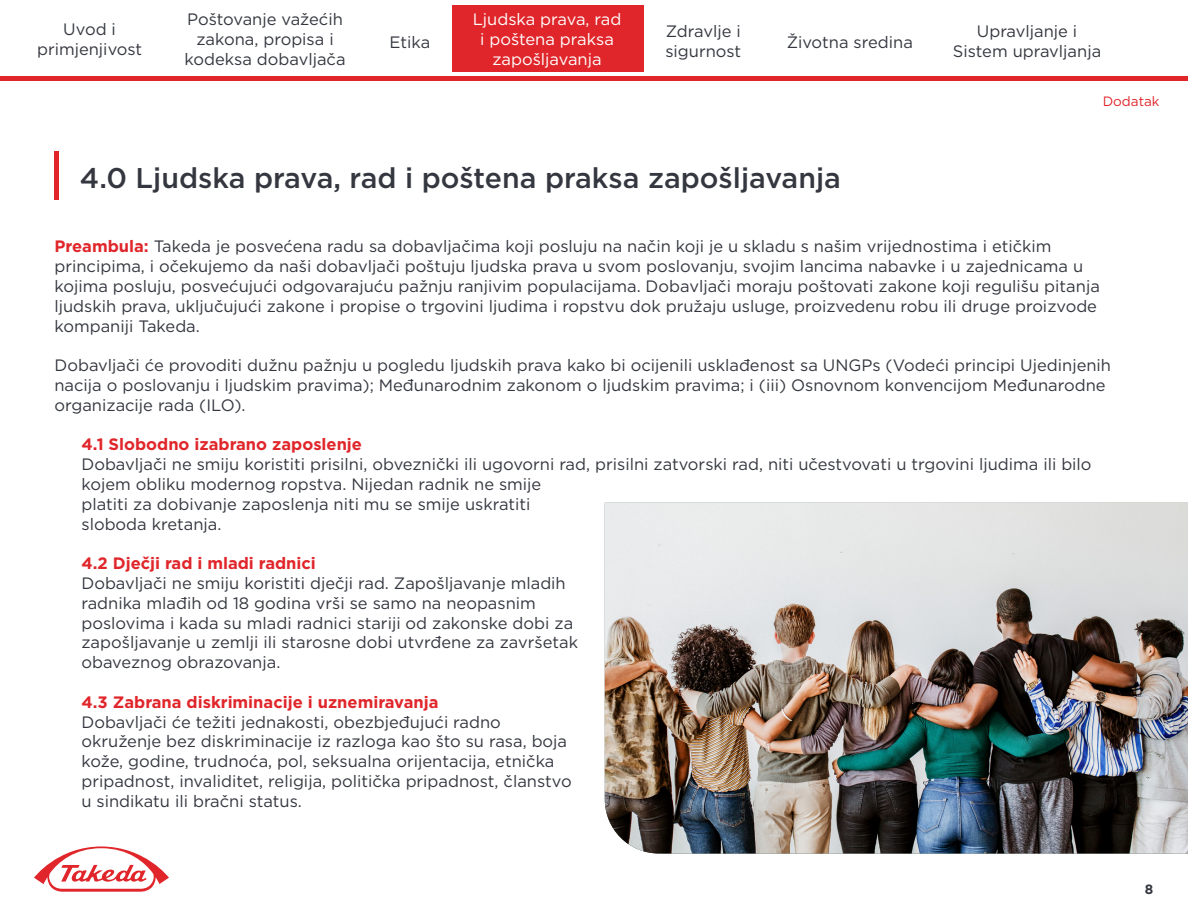
<style>
.page{position:relative;width:1188px;height:918px;background:#fff}
.page>*{position:absolute;margin:0;border:0;box-sizing:border-box;transform-origin:0 0}
.t1{font:500 28.5px "Gotham";color:#34373f}
.t2{font:16.5px/19.8px "Gotham";color:#34373f}
.t3{font:700 16.5px "Gotham";color:#e0262a}
.t4{font:16.5px/19.8px "Gotham";color:#fff;text-align:center}
.t5{font:13.5px "Gotham";color:#e02629}
.t6{font:700 13.5px "Gotham";color:#34373f}
.s1{font-weight:700;color:#e0262a}
</style>
<div class="page">
<div style="left:453px;top:5px;width:191px;height:67px;background:#e0262a"></div>
<svg style="left:34px;top:846px;width:135px;height:46px"></svg>
<hr style="left:0;top:77px;width:1188px;height:4px;background:#e0262a">
<div style="left:54px;top:151px;width:5px;height:48px;background:#e0262a"></div>
<img style="left:605px;top:503px;width:583px;height:351px">
<p class="t2" style="left:37px;top:19px;width:107px;text-align:center">Uvod i primjenjivost</p>
<p class="t2" style="left:184px;top:9px;width:163px;text-align:center">Poštovanje važećih zakona, propisa i kodeksa dobavljača</p>
<p class="t2" style="left:389px;top:31px;width:42px">Etika</p>
<p class="t4" style="left:473px;top:9px;width:150px">Ljudska prava, rad i poštena praksa zapošljavanja</p>
<p class="t2" style="left:665px;top:21px;width:77px">Zdravlje i sigurnost</p>
<p class="t2" style="left:787px;top:31px;width:128px">Životna sredina</p>
<p class="t2" style="left:953px;top:21px;width:150px;text-align:center">Upravljanje i<br>Sistem upravljanja</p>
<p class="t5" style="left:1103px;top:92px;width:58px">Dodatak</p>
<h1 class="t1" style="left:80px;top:159px;width:763px">4.0 Ljudska prava, rad i poštena praksa zapošljavanja</h1>
<p class="t2" style="left:54px;top:236px;width:1047px"><span class="s1">Preambula:</span> Takeda je posvećena radu sa dobavljačima koji posluju na način koji je u skladu s našim vrijednostima i etičkim principima, i očekujemo da naši dobavljači poštuju ljudska prava u svom poslovanju, svojim lancima nabavke i u zajednicama u kojima posluju, posvećujući odgovarajuću pažnju ranjivim populacijama. Dobavljači moraju poštovati zakone koji regulišu pitanja ljudskih prava, uključujući zakone i propise o trgovini ljudima i ropstvu dok pružaju usluge, proizvedenu robu ili druge proizvode kompaniji Takeda.</p>
<p class="t2" style="left:54px;top:355px;width:1058px">Dobavljači će provoditi dužnu pažnju u pogledu ljudskih prava kako bi ocijenili usklađenost sa UNGPs (Vodeći principi Ujedinjenih nacija o poslovanju i ljudskim pravima); Međunarodnim zakonom o ljudskim pravima; i (iii) Osnovnom konvencijom Međunarodne organizacije rada (ILO).</p>
<p class="t3" style="left:81px;top:434px;width:282px">4.1 Slobodno izabrano zaposlenje</p>
<p class="t2" style="left:81px;top:454px;width:1012px">Dobavljači ne smiju koristiti prisilni, obveznički ili ugovorni rad, prisilni zatvorski rad, niti učestvovati u trgovini ljudima ili bilo kojem obliku modernog ropstva. Nijedan radnik ne smije<br>platiti za dobivanje zaposlenja niti mu se smije uskratiti<br>sloboda kretanja.</p>
<p class="t3" style="left:81px;top:552px;width:236px">4.2 Dječji rad i mladi radnici</p>
<p class="t2" style="left:81px;top:573px;width:498px">Dobavljači ne smiju koristiti dječji rad. Zapošljavanje mladih radnika mlađih od 18 godina vrši se samo na neopasnim poslovima i kada su mladi radnici stariji od zakonske dobi za zapošljavanje u zemlji ili starosne dobi utvrđene za završetak obaveznog obrazovanja.</p>
<p class="t3" style="left:81px;top:691px;width:359px">4.3 Zabrana diskriminacije i uznemiravanja</p>
<p class="t2" style="left:81px;top:712px;width:492px">Dobavljači će težiti jednakosti, obezbjeđujući radno okruženje bez diskriminacije iz razloga kao što su rasa, boja kože, godine, trudnoća, pol, seksualna orijentacija, etnička pripadnost, invaliditet, religija, politička pripadnost, članstvo u sindikatu ili bračni status.</p>
<p class="t6" style="left:1145px;top:880px;width:10px">8</p>
</div>
